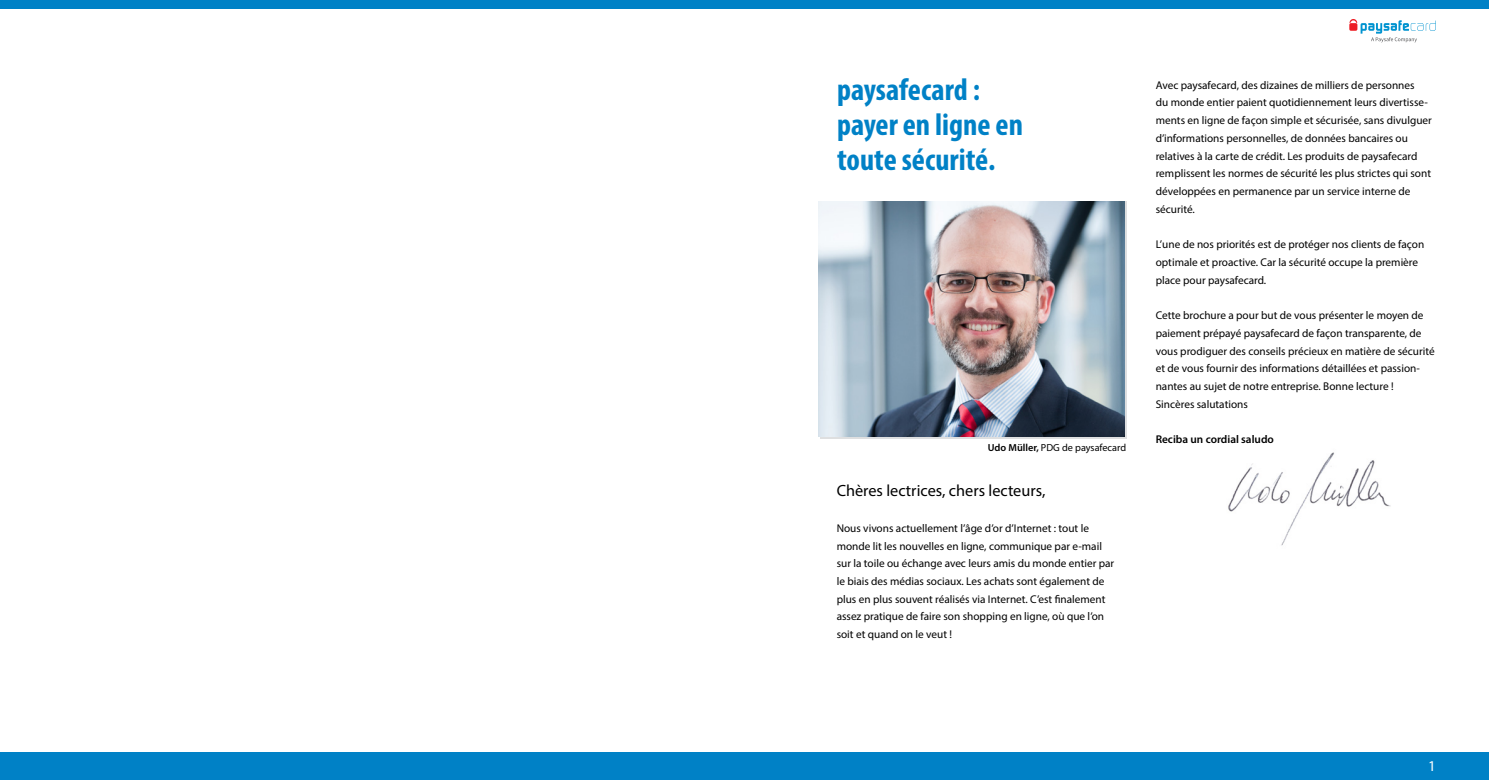
<style>
.page{position:relative;width:1489px;height:780px;background:#fff}
.page>*{position:absolute;margin:0;border:0;box-sizing:border-box;transform-origin:0 0}
.t1{font:700 condensed 31.25px/35px "Myriad Pro";color:#0081c6}
.t2{font:16.25px "Myriad Pro";color:#000}
.t3{font:15px "Myriad Pro";color:#fff}
.t4{font:11.25px/17.8px "Myriad Pro";color:#000}
.t5{font:600 11.25px "Myriad Pro";color:#000}
.t6{font:10.25px "Myriad Pro";color:#000}
.s1{font-weight:600}
</style>
<div class="page">
<div style="left:744px;top:751px;width:744px;height:29px;background:#0081c6"></div>
<div style="left:744px;top:0;width:744px;height:9px;background:#0081c6"></div>
<svg style="left:1349px;top:19px;width:86px;height:23px"></svg>
<div style="left:0;top:751px;width:744px;height:29px;background:#0081c6"></div>
<div style="left:0;top:0;width:744px;height:9px;background:#0081c6"></div>
<img style="left:1228px;top:452px;width:163px;height:94px">
<img style="left:819px;top:202px;width:305px;height:234px">
<h1 class="t1" style="left:837px;top:71px;width:187px">paysafecard : payer en ligne en toute sécurité.</h1>
<p class="t4" style="left:1155px;top:76px;width:277px">Avec paysafecard, des dizaines de milliers de personnes<br>du monde entier paient quotidiennement leurs divertisse&shy;ments en ligne de façon simple et sécurisée, sans divulguer d’informations personnelles, de données bancaires ou relatives à la carte de crédit. Les produits de paysafecard remplissent les normes de sécurité les plus strictes qui sont développées en permanence par un service interne de sécurité.</p>
<p class="t4" style="left:1155px;top:235px;width:270px">L’une de nos priorités est de protéger nos clients de façon optimale et proactive. Car la sécurité occupe la première place pour paysafecard.</p>
<p class="t4" style="left:1155px;top:306px;width:280px">Cette brochure a pour but de vous présenter le moyen de paiement prépayé paysafecard de façon transparente, de vous prodiguer des conseils précieux en matière de sécurité et de vous fournir des informations détaillées et passion&shy;nantes au sujet de notre entreprise. Bonne lecture !<br>Sincères salutations</p>
<p class="t5" style="left:1155px;top:432px;width:120px">Reciba un cordial saludo</p>
<p class="t6" style="left:987px;top:441px;width:140px"><span class="s1">Udo Müller,</span> PDG de paysafecard</p>
<h2 class="t2" style="left:836px;top:481px;width:210px">Chères lectrices, chers lecteurs,</h2>
<p class="t4" style="left:836px;top:519px;width:279px">Nous vivons actuellement l’âge d’or d’Internet : tout le monde lit les nouvelles en ligne, communique par e-mail sur la toile ou échange avec leurs amis du monde entier par le biais des médias sociaux. Les achats sont également de plus en plus souvent réalisés via Internet. C’est finalement assez pratique de faire son shopping en ligne, où que l’on soit et quand on le veut !</p>
<h3 class="t3" style="left:1427px;top:756px;width:9px">1</h3>
</div>
